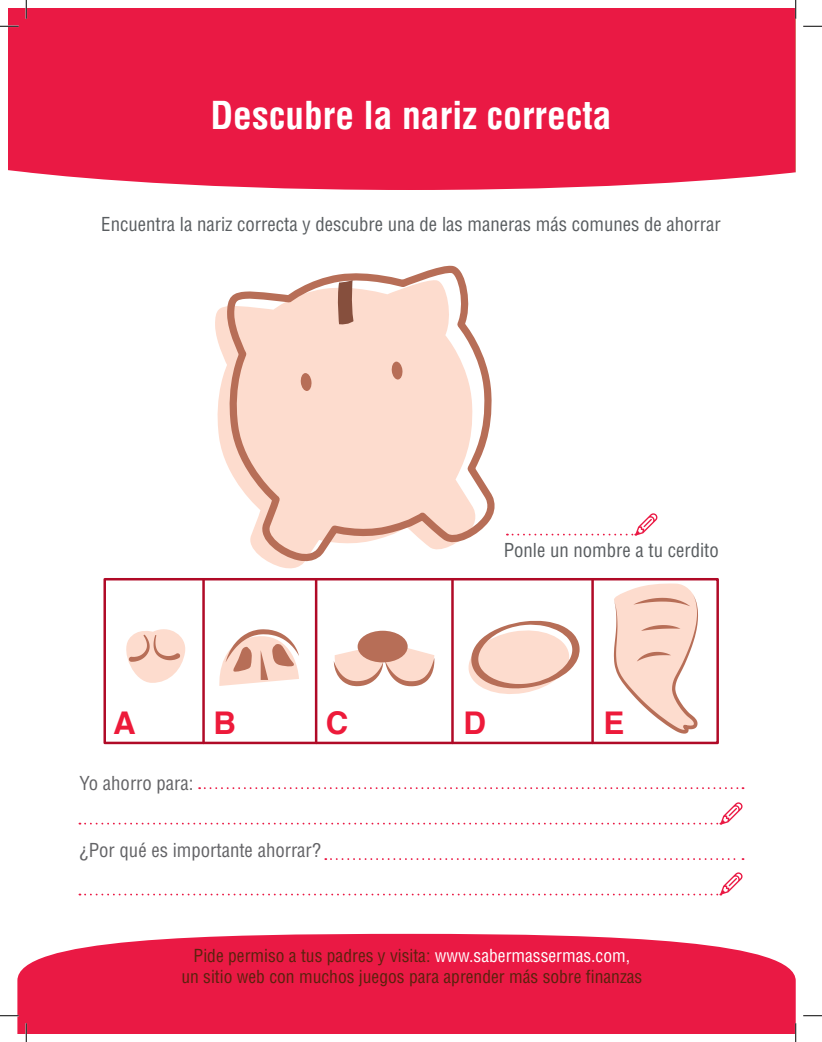
<style>
.page{position:relative;width:822px;height:1042px;background:#fff}
.page>*{position:absolute;margin:0;border:0;box-sizing:border-box;transform-origin:0 0}
.t1{font:700 condensed 37.5px "Helvetica LT Std";color:#fff}
.t2{font:700 31.25px "Helvetica";color:#ed1a3a}
.t3{font:condensed 18.75px "Helvetica LT Std";color:#595d60}
.t4{font:condensed 18.75px "Helvetica LT Std";color:#636366}
.t5{font:condensed 17.5px "Helvetica LT Std";color:#58230c}
.s1{color:#fff}
</style>
<div class="page">
<div style="left:9px;top:9px;width:786px;height:181px;background:#ea1944"></div>
<svg style="left:17px;top:933px;width:778px;height:100px;background:#eb2a52"></svg>
<svg style="left:199px;top:787px;width:544px;height:1px"></svg>
<svg style="left:325px;top:858px;width:418px;height:1px"></svg>
<svg style="left:79px;top:802px;width:663px;height:22px"></svg>
<svg style="left:507px;top:513px;width:150px;height:22px"></svg>
<svg style="left:79px;top:872px;width:663px;height:23px"></svg>
<svg style="left:215px;top:308px;width:6px;height:138px"></svg>
<svg style="left:221px;top:265px;width:274px;height:304px"></svg>
<svg style="left:300px;top:372px;width:12px;height:19px"></svg>
<svg style="left:391px;top:361px;width:12px;height:19px"></svg>
<svg style="left:336px;top:280px;width:17px;height:45px"></svg>
<svg style="left:126px;top:629px;width:60px;height:53px"></svg>
<svg style="left:219px;top:629px;width:80px;height:56px"></svg>
<svg style="left:334px;top:637px;width:100px;height:49px"></svg>
<div style="left:357px;top:630px;width:50px;height:32px;background:#b76e57;border-radius:50%"></div>
<svg style="left:468px;top:620px;width:111px;height:74px"></svg>
<svg style="left:613px;top:583px;width:85px;height:150px"></svg>
<div style="left:103px;top:577px;width:615px;height:167px;border:2px solid #b00a27"></div>
<hr style="left:591px;top:579px;width:2px;height:163px;background:#b00a27">
<hr style="left:451px;top:579px;width:2px;height:163px;background:#b00a27">
<hr style="left:315px;top:579px;width:2px;height:163px;background:#b00a27">
<hr style="left:202px;top:579px;width:3px;height:163px;background:#b00a27">
<svg style="left:0;top:25px;width:19px;height:2px"></svg>
<svg style="left:803px;top:25px;width:18px;height:2px"></svg>
<svg style="left:0;top:1014px;width:19px;height:2px"></svg>
<svg style="left:803px;top:1015px;width:18px;height:1px"></svg>
<svg style="left:25px;top:0;width:2px;height:19px"></svg>
<svg style="left:25px;top:1022px;width:2px;height:19px"></svg>
<svg style="left:794px;top:0;width:2px;height:19px"></svg>
<svg style="left:794px;top:1022px;width:2px;height:19px"></svg>
<p class="t1" style="left:210px;top:92px;width:402px">Descubre la nariz correcta</p>
<p class="t3" style="left:101px;top:212px;width:620px">Encuentra la nariz correcta y descubre una de las maneras más comunes de ahorrar</p>
<p class="t3" style="left:503px;top:538px;width:217px">Ponle un nombre a tu cerdito</p>
<p class="t2" style="left:113px;top:697px;width:24px">A</p>
<p class="t2" style="left:213px;top:697px;width:24px">B</p>
<p class="t2" style="left:326px;top:697px;width:24px">C</p>
<p class="t2" style="left:463px;top:697px;width:24px">D</p>
<p class="t2" style="left:603px;top:697px;width:22px">E</p>
<p class="t4" style="left:79px;top:771px;width:116px">Yo ahorro para:</p>
<p class="t4" style="left:79px;top:838px;width:243px">¿Por qué es importante ahorrar?</p>
<p class="t5" style="left:193px;top:944px;width:438px">Pide permiso a tus padres y visita: <span class="s1">www.sabermassermas.com,</span></p>
<p class="t5" style="left:181px;top:965px;width:462px">un sitio web con muchos juegos para aprender más sobre finanzas</p>
</div>
